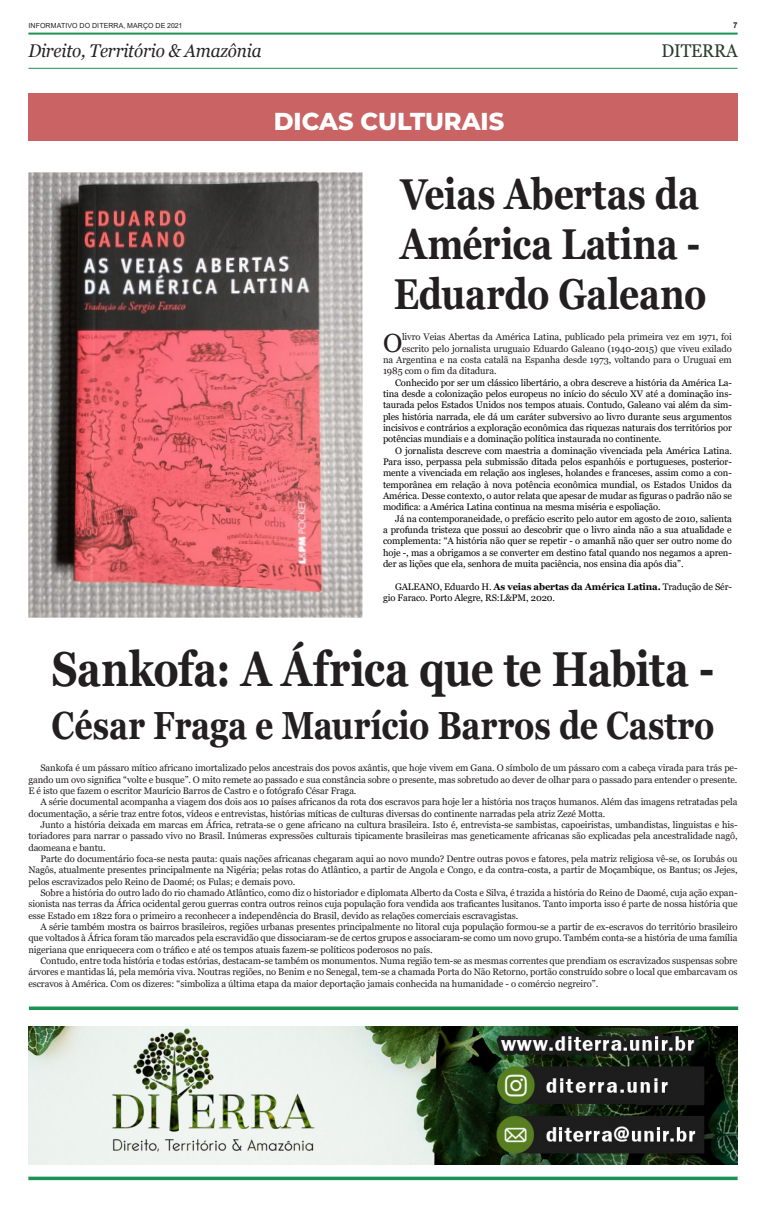
<style>
.page{position:relative;width:766px;height:1205px;background:#fff}
.page>*{position:absolute;margin:0;border:0;box-sizing:border-box;transform-origin:0 0}
.t1{font:700 49px "Georgia";letter-spacing:-.015em;color:#231f20;scale:.82 1}
.t2{font:700 43.1px/50px "Georgia";letter-spacing:-.005em;color:#231f20;scale:.82 1}
.t3{font:700 39.2px "Georgia";letter-spacing:-.005em;color:#231f20;scale:.82 1}
._1st_Paragraph{font:26.2px "Georgia";color:#231f20}
.BT_____Main{font:800 24.5px "Montserrat";color:#fff}
.t4{font:italic 18.4px "Georgia";letter-spacing:-.01em;color:#262324;scale:.93 1}
._1st_Paragraph-2{font:18.4px "Georgia";letter-spacing:-.005em;color:#2a3b2b;scale:.93 1}
.Body_Text{font:9.5px/11.3px "Georgia";letter-spacing:-.01em;color:#231f20;text-align:justify}
.BT_____Main-2{font:9.5px/11.3px "Georgia";letter-spacing:-.01em;color:#040503;text-align:justify}
._1st_Paragraph-3{font:9.5px "Georgia";letter-spacing:-.01em;color:#231f20}
.t5{font:700 8px "Arial";color:#231f20}
.t6{font:7px "Arial";letter-spacing:.015em;color:#231f20}
.s1{font-weight:700}
</style>
<div class="page">
<hr style="left:28px;top:33px;width:709px;height:2px;background:#1b9453">
<hr style="left:28px;top:68px;width:709px;height:1px;background:#1b9453">
<svg style="left:28px;top:1176px;width:709px;height:4px;background:#3fa56e"></svg>
<div style="left:28px;top:93px;width:709px;height:48px;background:#ca6363"></div>
<img style="left:28px;top:172px;width:334px;height:445px">
<svg style="left:29px;top:1006px;width:709px;height:4px;background:#38a269"></svg>
<img style="left:29px;top:1026px;width:708px;height:139px">
<p class="t6" style="left:28px;top:21px;width:155px">INFORMATIVO DO DITERRA, MARÇO DE 2021</p>
<p class="t5" style="left:733px;top:20px;width:6px">7</p>
<p class="t4" style="left:28px;top:39px;width:252px">Direito, Território &amp; Amazônia</p>
<p class="_1st_Paragraph-2" style="left:661px;top:39px;width:83px">DITERRA</p>
<p class="BT_____Main" style="left:274px;top:103px;width:232px">DICAS CULTURAIS</p>
<p class="t2" style="left:393px;top:169px;width:383px">Veias Abertas da<br>América Latina -<br>Eduardo Galeano</p>
<p class="_1st_Paragraph" style="left:383px;top:327px;width:21px">O</p>
<p class="_1st_Paragraph-3" style="left:402px;top:331px;width:331px">livro Veias Abertas da América Latina, publicado pela primeira vez em 1971, foi</p>
<p class="_1st_Paragraph-3" style="left:402px;top:342px;width:331px">escrito pelo jornalista uruguaio Eduardo Galeano (1940-2015) que viveu exilado</p>
<p class="_1st_Paragraph-3" style="left:383px;top:354px;width:350px">na Argentina e na costa catalã na Espanha desde 1973, voltando para o Uruguai em</p>
<p class="_1st_Paragraph-3" style="left:383px;top:365px;width:115px">1985 com o fim da ditadura.</p>
<p class="BT_____Main-2" style="left:383px;top:377px;width:350px;text-indent:12px">Conhecido por ser um clássico libertário, a obra descreve a história da América La&shy;tina desde a colonização pelos europeus no início do século XV até a dominação ins&shy;taurada pelos Estados Unidos nos tempos atuais. Contudo, Galeano vai além da sim&shy;ples história narrada, ele dá um caráter subversivo ao livro durante seus argumentos incisivos e contrários a exploração econômica das riquezas naturais dos territórios por potências mundiais e a dominação política instaurada no continente.</p>
<p class="BT_____Main-2" style="left:383px;top:445px;width:350px;text-indent:12px">O jornalista descreve com maestria a dominação vivenciada pela América Latina.<br>Para isso, perpassa pela submissão ditada pelos espanhóis e portugueses, posterior&shy;mente a vivenciada em relação aos ingleses, holandes e franceses, assim como a con&shy;temporânea em relação à nova potência econômica mundial, os Estados Unidos da América. Desse contexto, o autor relata que apesar de mudar as figuras o padrão não se modifica: a América Latina continua na mesma miséria e espoliação.</p>
<p class="BT_____Main-2" style="left:383px;top:513px;width:350px;text-indent:12px">Já na contemporaneidade, o prefácio escrito pelo autor em agosto de 2010, salienta a profunda tristeza que possui ao descobrir que o livro ainda não a sua atualidade e complementa: “A história não quer se repetir - o amanhã não quer ser outro nome do hoje -, mas a obrigamos a se converter em destino fatal quando nos negamos a apren&shy;der as lições que ela, senhora de muita paciência, nos ensina dia após dia”.</p>
<p class="BT_____Main-2" style="left:383px;top:581px;width:350px;text-indent:12px">GALEANO, Eduardo H. <span class="s1">As veias abertas da América Latina.</span> Tradução de Sér&shy;gio Faraco. Porto Alegre, RS:L&amp;PM, 2020.</p>
<p class="t1" style="left:52px;top:637px;width:809px">Sankofa: A África que te Habita -</p>
<p class="t3" style="left:52px;top:700px;width:809px">César Fraga e Maurício Barros de Castro</p>
<p class="Body_Text" style="left:28px;top:762px;width:710px;text-indent:12px">Sankofa é um pássaro mítico africano imortalizado pelos ancestrais dos povos axântis, que hoje vivem em Gana. O símbolo de um pássaro com a cabeça virada para trás pe&shy;gando um ovo significa “volte e busque”. O mito remete ao passado e sua constância sobre o presente, mas sobretudo ao dever de olhar para o passado para entender o presente.<br>E é isto que fazem o escritor Maurício Barros de Castro e o fotógrafo César Fraga.</p>
<p class="Body_Text" style="left:28px;top:796px;width:710px;text-indent:12px">A série documental acompanha a viagem dos dois aos 10 países africanos da rota dos escravos para hoje ler a história nos traços humanos. Além das imagens retratadas pela documentação, a série traz entre fotos, vídeos e entrevistas, histórias míticas de culturas diversas do continente narradas pela atriz Zezé Motta.</p>
<p class="Body_Text" style="left:28px;top:819px;width:710px;text-indent:12px">Junto a história deixada em marcas em África, retrata-se o gene africano na cultura brasileira. Isto é, entrevista-se sambistas, capoeiristas, umbandistas, linguistas e his&shy;toriadores para narrar o passado vivo no Brasil. Inúmeras expressões culturais tipicamente brasileiras mas geneticamente africanas são explicadas pela ancestralidade nagô, daomeana e bantu.</p>
<p class="Body_Text" style="left:28px;top:853px;width:710px;text-indent:12px">Parte do documentário foca-se nesta pauta: quais nações africanas chegaram aqui ao novo mundo? Dentre outras povos e fatores, pela matriz religiosa vê-se, os Iorubás ou Nagôs, atualmente presentes principalmente na Nigéria; pelas rotas do Atlântico, a partir de Angola e Congo, e da contra-costa, a partir de Moçambique, os Bantus; os Jejes, pelos escravizados pelo Reino de Daomé; os Fulas; e demais povo.</p>
<p class="Body_Text" style="left:28px;top:887px;width:710px;text-indent:12px">Sobre a história do outro lado do rio chamado Atlântico, como diz o historiador e diplomata Alberto da Costa e Silva, é trazida a história do Reino de Daomé, cuja ação expan&shy;sionista nas terras da África ocidental gerou guerras contra outros reinos cuja população fora vendida aos traficantes lusitanos. Tanto importa isso é parte de nossa história que esse Estado em 1822 fora o primeiro a reconhecer a independência do Brasil, devido as relações comerciais escravagistas.</p>
<p class="Body_Text" style="left:28px;top:921px;width:710px;text-indent:12px">A série também mostra os bairros brasileiros, regiões urbanas presentes principalmente no litoral cuja população formou-se a partir de ex-escravos do território brasileiro que voltados à África foram tão marcados pela escravidão que dissociaram-se de certos grupos e associaram-se como um novo grupo. Também conta-se a história de uma família nigeriana que enriquecera com o tráfico e até os tempos atuais fazem-se políticos poderosos no país.</p>
<p class="Body_Text" style="left:28px;top:955px;width:710px;text-indent:12px">Contudo, entre toda história e todas estórias, destacam-se também os monumentos. Numa região tem-se as mesmas correntes que prendiam os escravizados suspensas sobre árvores e mantidas lá, pela memória viva. Noutras regiões, no Benim e no Senegal, tem-se a chamada Porta do Não Retorno, portão construído sobre o local que embarcavam os escravos à América. Com os dizeres: “simboliza a última etapa da maior deportação jamais conhecida na humanidade - o comércio negreiro”.</p>
</div>
